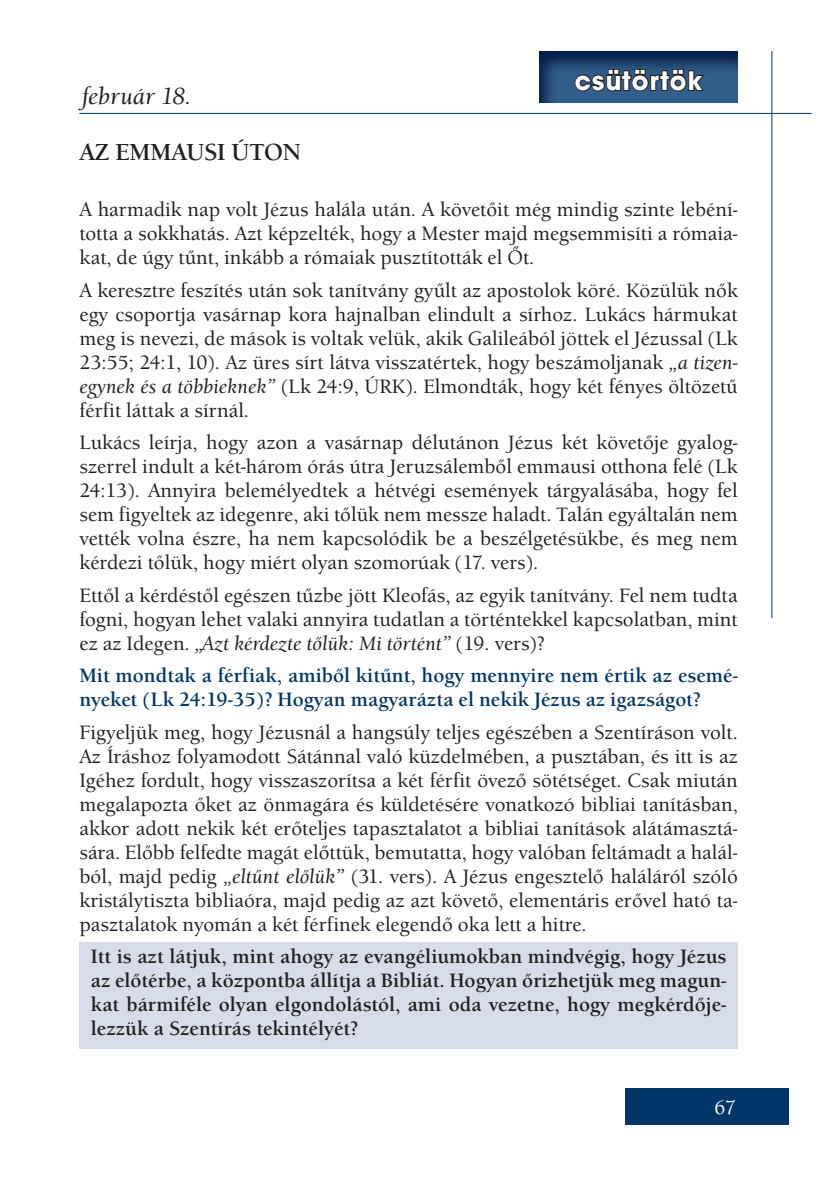
<style>
.page{position:relative;width:840px;height:1191px;background:#fff}
.page>*{position:absolute;margin:0;border:0;box-sizing:border-box;transform-origin:0 0}
.t1{font:700 28px "Avant Gar Got Itc TEE";letter-spacing:.04em;color:#fff}
.t2{font:700 24px "Berkeley Old Sty Itc TEE";color:#231f20}
.t3{font:italic 500 24px "Berkeley Old Sty Itc TEE";color:#231f20}
.t4{font:500 20px/24px "Berkeley Old Sty Itc TEE";color:#231f20;text-align:justify}
.t5{font:700 20px/24px "Berkeley Old Sty Itc TEE";color:#231f20;text-align:justify}
.t6{font:700 20px/24px "Berkeley Old Sty Itc TEE";color:#003667}
.t7{font:500 20px "Berkeley Old Sty Itc TEE";color:#fff}
.s1{font-style:italic}
</style>
<div class="page">
<div style="left:624px;top:1089px;width:164px;height:36px;background:#003667"></div>
<hr style="left:79px;top:113px;width:732px;height:1px;background:#003667">
<hr style="left:771px;top:51px;width:1px;height:567px;background:#003667">
<div style="left:79px;top:942px;width:658px;height:106px;background:#d6dce9"></div>
<svg style="left:539px;top:51px;width:199px;height:52px;background:#214670"></svg>
<svg style="left:573px;top:68px;width:133px;height:25px;background:#2a425d"></svg>
<p class="t3" style="left:81px;top:82px;width:111px">február 18.</p>
<p class="t2" style="left:79px;top:138px;width:223px">AZ EMMAUSI ÚTON</p>
<h1 class="t1" style="left:574px;top:63px;width:128px">csütörtök</h1>
<p class="t4" style="left:79px;top:197px;width:659px">A harmadik nap volt Jézus halála után. A követőit még mindig szinte lebéní&shy;totta a sokkhatás. Azt képzelték, hogy a Mester majd megsemmisíti a rómaia&shy;kat, de úgy tűnt, inkább a rómaiak pusztították el Őt.</p>
<p class="t4" style="left:79px;top:278px;width:659px">A keresztre feszítés után sok tanítvány gyűlt az apostolok köré. Közülük nők egy csoportja vasárnap kora hajnalban elindult a sírhoz. Lukács hármukat meg is nevezi, de mások is voltak velük, akik Galileából jöttek el Jézussal (Lk 23:55; 24:1, 10). Az üres sírt látva visszatértek, hogy beszámoljanak <span class="s1">„a tizen&shy;egynek és a többieknek”</span> (Lk 24:9, ÚRK). Elmondták, hogy két fényes öltözetű férfit láttak a sírnál.</p>
<p class="t4" style="left:79px;top:430px;width:659px">Lukács leírja, hogy azon a vasárnap délutánon Jézus két követője gyalog&shy;szerrel indult a két-három órás útra Jeruzsálemből emmausi otthona felé (Lk 24:13). Annyira belemélyedtek a hétvégi események tárgyalásába, hogy fel sem figyeltek az idegenre, aki tőlük nem messze haladt. Talán egyáltalán nem vették volna észre, ha nem kapcsolódik be a beszélgetésükbe, és meg nem kérdezi tőlük, hogy miért olyan szomorúak (17. vers).</p>
<p class="t4" style="left:79px;top:583px;width:659px">Ettől a kérdéstől egészen tűzbe jött Kleofás, az egyik tanítvány. Fel nem tudta fogni, hogyan lehet valaki annyira tudatlan a történtekkel kapcsolatban, mint ez az Idegen. <span class="s1">„Azt kérdezte tőlük: Mi történt”</span> (19. vers)?</p>
<p class="t6" style="left:79px;top:664px;width:659px">Mit mondtak a férfiak, amiből kitűnt, hogy mennyire nem értik az esemé&shy;nyeket (Lk 24:19-35)? Hogyan magyarázta el nekik Jézus az igazságot?</p>
<p class="t4" style="left:79px;top:720px;width:659px">Figyeljük meg, hogy Jézusnál a hangsúly teljes egészében a Szentíráson volt.<br>Az Íráshoz folyamodott Sátánnal való küzdelmében, a pusztában, és itt is az Igéhez fordult, hogy visszaszorítsa a két férfit övező sötétséget. Csak miután megalapozta őket az önmagára és küldetésére vonatkozó bibliai tanításban, akkor adott nekik két erőteljes tapasztalatot a bibliai tanítások alátámasztá&shy;sára. Előbb felfedte magát előttük, bemutatta, hogy valóban feltámadt a halál&shy;ból, majd pedig <span class="s1">„eltűnt előlük”</span> (31. vers). A Jézus engesztelő haláláról szóló kristálytiszta bibliaóra, majd pedig az azt követő, elementáris erővel ható ta&shy;pasztalatok nyomán a két férfinek elegendő oka lett a hitre.</p>
<p class="t5" style="left:91px;top:945px;width:636px">Itt is azt látjuk, mint ahogy az evangéliumokban mindvégig, hogy Jézus az előtérbe, a központba állítja a Bibliát. Hogyan őrizhetjük meg magun&shy;kat bármiféle olyan elgondolástól, ami oda vezetne, hogy megkérdője&shy;lezzük a Szentírás tekintélyét?</p>
<p class="t7" style="left:714px;top:1096px;width:23px">67</p>
</div>
